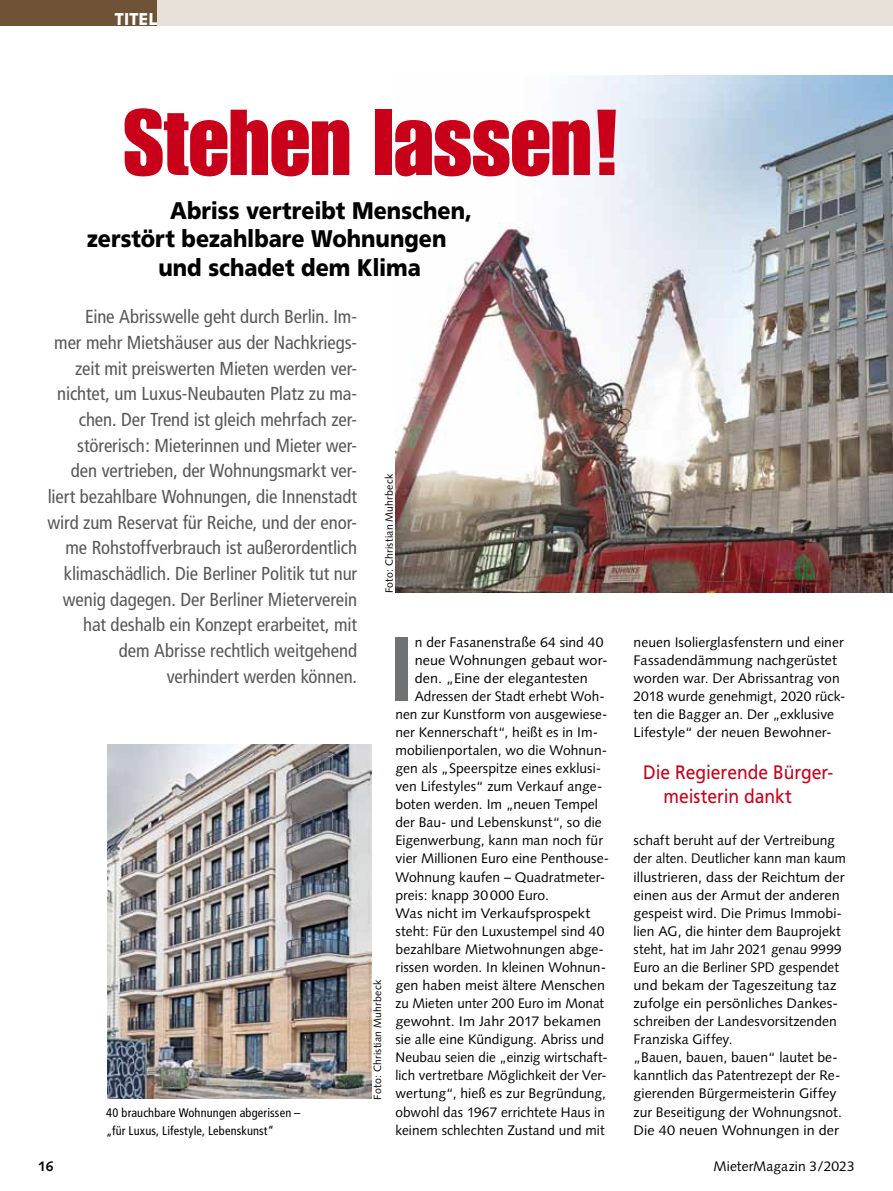
<style>
.page{position:relative;width:893px;height:1191px;background:#fff}
.page>*{position:absolute;margin:0;border:0;box-sizing:border-box;transform-origin:0 0}
.t1{font:91.5px "Impact";letter-spacing:-.01em;color:#c90019}
.t2{font:700 91.5px "Frutiger";color:#707172}
.t3{font:900 24px "Frutiger";color:#000;scale:.9 1}
.t4{font:19.5px/24px "Frutiger";letter-spacing:-.005em;color:#c90019;scale:.9 1}
.t5{font:condensed 18.75px/25.7px "Frutiger";letter-spacing:-.005em;color:#58585a;text-align:right}
.t6{font:900 17.25px "Syntax";letter-spacing:.015em;color:#fff;scale:.9 1}
.t7{font:13.8px/18px "Syntax";letter-spacing:.005em;color:#000}
.t8{font:13.8px "Syntax";letter-spacing:.005em;color:#000;scale:1.04 1}
.t9{font:13.8px "Syntax";letter-spacing:.005em;color:#000;scale:.96 1}
.t10{font:700 13.8px "Syntax";color:#000}
.t11{font:condensed 12.3px/18px "Frutiger";letter-spacing:.01em;color:#000}
.t12{font:10.5px "Syntax";letter-spacing:.02em;color:#000}
</style>
<div class="page">
<div style="left:0;top:0;width:157px;height:26px;background:#6f5336"></div>
<div style="left:157px;top:0;width:736px;height:26px;background:#e7e0d8"></div>
<img style="left:395px;top:75px;width:498px;height:517px">
<img style="left:107px;top:744px;width:264px;height:354px">
<p class="t6" style="left:115px;top:9px;width:49px">TiTel</p>
<h1 class="t1" style="left:123px;top:89px;width:497px">Stehen lassen!</h1>
<h2 class="t3" style="left:170px;top:196px;width:337px">Abriss vertreibt Menschen,</h2>
<h2 class="t3" style="left:87px;top:224px;width:401px">zerstört bezahlbare Wohnungen</h2>
<h2 class="t3" style="left:158px;top:253px;width:293px">und schadet dem Klima</h2>
<p class="t5" style="left:47px;top:304px;width:311px">Eine Abrisswelle geht durch Berlin. Im-<br>mer mehr Mietshäuser aus der Nachkriegs&shy;zeit mit preiswerten Mieten werden ver&shy;nichtet, um Luxus-Neubauten Platz zu ma&shy;chen. Der Trend ist gleich mehrfach zer&shy;störerisch: Mieterinnen und Mieter wer&shy;den vertrieben, der Wohnungsmarkt ver&shy;liert bezahlbare Wohnungen, die Innenstadt wird zum Reservat für Reiche, und der enor&shy;me Rohstoffverbrauch ist außerordentlich klimaschädlich. Die Berliner Politik tut nur wenig dagegen. Der Berliner Mieterverein hat deshalb ein Konzept erarbeitet, mit<br>dem Abrisse rechtlich weitgehend verhindert werden können.</p>
<p class="t11" style="left:106px;top:1103px;width:196px">40 brauchbare Wohnungen abgerissen – „für Luxus, Lifestyle, Lebenskunst“</p>
<p class="t12" style="left:383px;top:593px;width:121px;rotate:-90deg">Foto: Christian Muhrbeck</p>
<p class="t12" style="left:371px;top:1099px;width:121px;rotate:-90deg">Foto: Christian Muhrbeck</p>
<p class="t7" style="left:415px;top:633px;width:190px">n der Fasanenstraße 64 sind 40</p>
<p class="t8" style="left:415px;top:651px;width:187px">neue Wohnungen gebaut wor-</p>
<p class="t8" style="left:415px;top:670px;width:168px">den. „Eine der elegantesten</p>
<p class="t7" style="left:415px;top:687px;width:191px">Adressen der Stadt erhebt Woh-</p>
<p class="t7" style="left:395px;top:705px;width:213px">nen zur Kunstform von ausgewiese-</p>
<p class="t7" style="left:395px;top:723px;width:204px">ner Kennerschaft“, heißt es in Im-</p>
<p class="t7" style="left:395px;top:741px;width:213px">mobi lienportalen, wo die Wohnun-</p>
<p class="t7" style="left:395px;top:759px;width:207px">gen als „Speerspitze eines exklusi-</p>
<p class="t7" style="left:395px;top:777px;width:208px">ven Lifestyles“ zum Verkauf ange-</p>
<p class="t7" style="left:395px;top:795px;width:204px">boten werden. Im „neuen Tempel</p>
<p class="t7" style="left:395px;top:813px;width:208px">der Bau- und Lebenskunst“, so die</p>
<p class="t7" style="left:395px;top:831px;width:209px">Eigenwerbung, kann man noch für</p>
<p class="t7" style="left:395px;top:849px;width:215px">vier Millionen Euro eine Penthouse-</p>
<p class="t7" style="left:395px;top:867px;width:211px">Wohnung kaufen – Quadratmeter-</p>
<p class="t7" style="left:395px;top:886px;width:155px">preis: knapp 30 000 Euro.</p>
<p class="t8" style="left:395px;top:904px;width:189px">Was nicht im Verkaufsprospekt</p>
<p class="t7" style="left:395px;top:922px;width:211px">steht: Für den Luxustempel sind 40</p>
<p class="t7" style="left:395px;top:940px;width:210px">bezahlbare Mietwohnungen abge-</p>
<p class="t7" style="left:395px;top:958px;width:212px">rissen worden. In kleinen Wohnun-</p>
<p class="t7" style="left:395px;top:976px;width:211px">gen haben meist ältere Menschen</p>
<p class="t9" style="left:395px;top:995px;width:219px">zu Mieten unter 200 Euro im Monat</p>
<p class="t8" style="left:395px;top:1013px;width:199px">gewohnt. Im Jahr 2017 bekamen</p>
<p class="t7" style="left:395px;top:1030px;width:210px">sie alle eine Kündigung. Abriss und</p>
<p class="t7" style="left:395px;top:1048px;width:214px">Neubau seien die „einzig wirtschaft-</p>
<p class="t7" style="left:395px;top:1066px;width:213px">lich vertretbare Möglichkeit der Ver-</p>
<p class="t7" style="left:395px;top:1084px;width:212px">wertung“, hieß es zur Begründung,</p>
<p class="t7" style="left:395px;top:1102px;width:211px">obwohl das 1967 errichtete Haus in</p>
<p class="t7" style="left:395px;top:1120px;width:211px">keinem schlechten Zustand und mit</p>
<h1 class="t2" style="left:389px;top:615px;width:27px">I</h1>
<p class="t7" style="left:634px;top:633px;width:213px">neuen Isolierglasfenstern und einer Fassadendämmung nachgerüstet worden war. Der Abrissantrag von 2018 wurde genehmigt, 2020 rück&shy;ten die Bagger an. Der „exklusive Lifestyle“ der neuen Bewohner-</p>
<h3 class="t4" style="left:663px;top:760px;width:190px;text-indent:-20px">Die Regierende Bürger&shy;meisterin dankt</h3>
<p class="t7" style="left:634px;top:831px;width:214px">schaft beruht auf der Vertreibung der alten. Deutlicher kann man kaum illustrieren, dass der Reichtum der einen aus der Armut der anderen gespeist wird. Die Primus Immobi&shy;lien AG, die hinter dem Bauprojekt steht, hat im Jahr 2021 genau 9999<br>Euro an die Berliner SPD gespendet und bekam der Tageszeitung taz zufolge ein persönliches Dankes&shy;schreiben der Landesvorsitzenden<br>Franziska Giffey.<br>„Bauen, bauen, bauen“ lautet be&shy;kanntlich das Patentrezept der Re&shy;gierenden Bürgermeisterin Giffey zur Beseitigung der Wohnungsnot.<br>Die 40 neuen Wohnungen in der</p>
<p class="t10" style="left:38px;top:1158px;width:17px">16</p>
<p class="t7" style="left:713px;top:1157px;width:143px">MieterMagazin 3/2023</p>
</div>
